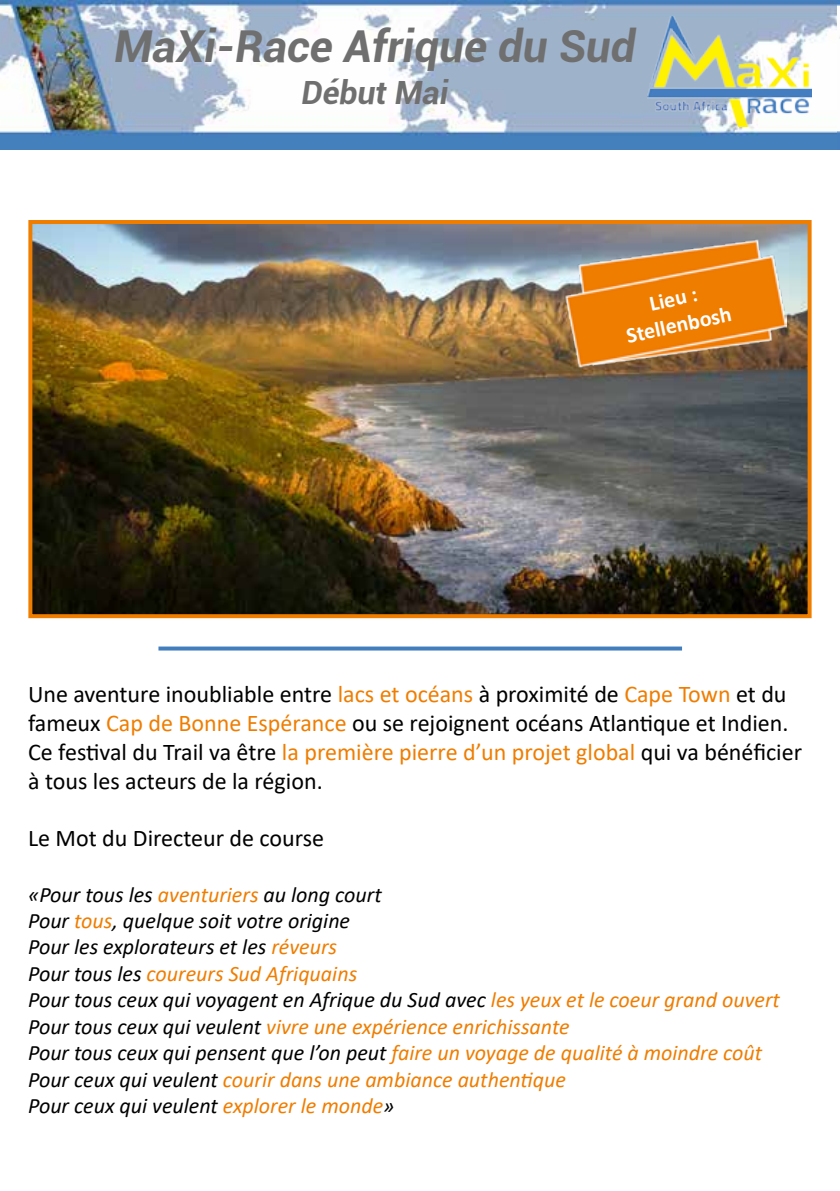
<style>
.page{position:relative;width:840px;height:1191px;background:#fff}
.page>*{position:absolute;margin:0;border:0;box-sizing:border-box;transform-origin:0 0}
.t1{font:italic 700 44px "Roboto";color:#706f6f}
.t2{font:italic 700 32px "Roboto";color:#706f6f}
.t3{font:24px/28.8px "Calibri";color:#000}
.t4{font:italic 22px/26.4px "Calibri";color:#000}
.t5{font:700 22px/26.4px "Calibri";color:#fff;text-align:center}
.s1{color:#ef7d00}
</style>
<div class="page">
<img style="left:0;top:0;width:836px;height:149px">
<img style="left:836px;top:0;width:3px;height:150px">
<img style="left:33px;top:225px;width:773px;height:388px">
<div style="left:28px;top:220px;width:783px;height:398px;border:4px solid #ef7d00"></div>
<img style="left:555px;top:230px;width:231px;height:147px">
<svg style="left:158px;top:646px;width:523px;height:4px;background:#5b8fc5"></svg>
<img style="left:646px;top:16px;width:165px;height:111px">
<h1 class="t1" style="left:114px;top:16px;width:522px">MaXi-Race Afrique du Sud</h1>
<h2 class="t2" style="left:301px;top:70px;width:148px">Début Mai</h2>
<p class="t5" style="left:618px;top:296px;width:108px;rotate:-12deg">Lieu :<br>Stellenbosh</p>
<p class="t3" style="left:28px;top:679px;width:775px">Une aventure inoubliable entre <span class="s1">lacs et océans</span> à proximité de <span class="s1">Cape Town</span> et du fameux <span class="s1">Cap de Bonne Espérance</span> ou se rejoignent océans Atlantique et Indien.<br>Ce festival du Trail va être <span class="s1">la première pierre d’un projet global</span> qui va bénéficier à tous les acteurs de la région.</p>
<p class="t3" style="left:28px;top:823px;width:297px">Le Mot du Directeur de course</p>
<p class="t4" style="left:28px;top:880px;width:753px">«Pour tous les <span class="s1">aventuriers</span> au long court<br>Pour <span class="s1">tous</span>, quelque soit votre origine<br>Pour les explorateurs et les <span class="s1">réveurs<br></span>Pour tous les <span class="s1">coureurs Sud Afriquains<br></span>Pour tous ceux qui voyagent en Afrique du Sud avec <span class="s1">les yeux et le coeur grand ouvert </span>Pour tous ceux qui veulent <span class="s1">vivre une expérience enrichissante<br></span>Pour tous ceux qui pensent que l’on peut <span class="s1">faire un voyage de qualité à moindre coût </span>Pour ceux qui veulent <span class="s1">courir dans une ambiance authentique<br></span>Pour ceux qui veulent <span class="s1">explorer le monde</span>»</p>
</div>
